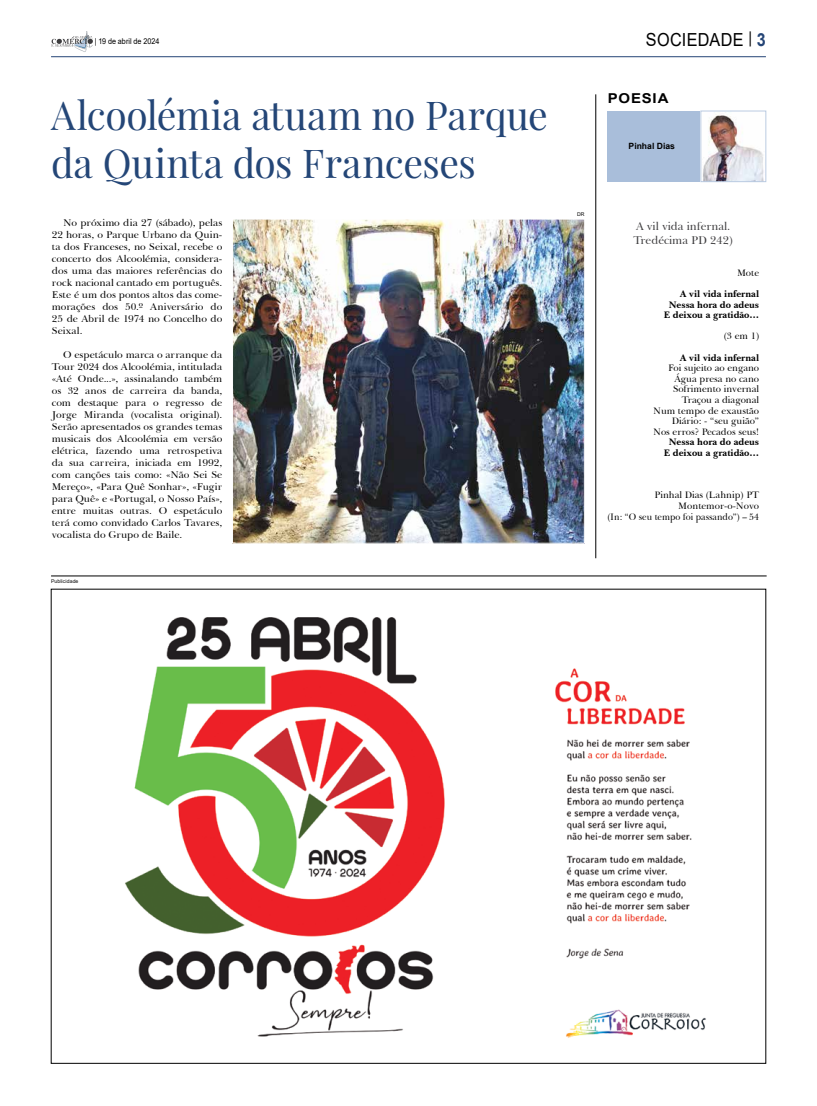
<style>
.page{position:relative;width:817px;height:1106px;background:#fff}
.page>*{position:absolute;margin:0;border:0;box-sizing:border-box;transform-origin:0 0}
.t1{font:39.7px/48px "Playfair Display";letter-spacing:-.01em;color:#244677}
.t2{font:18px "Arial";letter-spacing:.02em;color:#000;scale:.9 1}
.t3{font:700 13.6px "Arial";letter-spacing:.055em;color:#000;scale:1.1 1}
.t4{font:11.5px/13.8px "Baskerville BT";color:#3d3c3e}
.t5{font:10px/12px "Baskerville BT";letter-spacing:-.005em;color:#000;text-align:justify}
.t6{font:9.6px/10.6px "Baskerville BT";color:#000;text-align:right}
.t7{font:700 9.6px/10.6px "Baskerville BT";color:#000;text-align:right}
.t8{font:700 8.6px "Arial";color:#000}
.t9{font:8px "Arial";color:#000;scale:.9 1}
.t10{font:5.1px "Arial";letter-spacing:.02em;color:#000}
.s1{font-weight:700;color:#254576}
</style>
<div class="page">
<hr style="left:51px;top:56px;width:714px;height:1px;background:#254576">
<svg style="left:51px;top:31px;width:42px;height:21px"></svg>
<hr style="left:51px;top:576px;width:715px;height:1px;background:#000">
<img style="left:125px;top:617px;width:581px;height:421px">
<div style="left:607px;top:111px;width:159px;height:71px;background:#a9beda"></div>
<img style="left:702px;top:113px;width:61px;height:67px">
<div style="left:700px;top:111px;width:65px;height:71px;border:1px solid #bacbe2"></div>
<hr style="left:595px;top:94px;width:1px;height:464px;background:#000">
<img style="left:234px;top:221px;width:348px;height:320px">
<div style="left:232px;top:219px;width:352px;height:324px;border:1px solid #fff"></div>
<p class="t9" style="left:95px;top:36px;width:73px">| 19 de abril de 2024</p>
<h2 class="t2" style="left:646px;top:27px;width:135px">SOCIEDADE <sup>|</sup> <span class="s1">3</span></h2>
<h1 class="t1" style="left:51px;top:91px;width:498px">Alcoolémia atuam no Parque da Quinta dos Franceses</h1>
<h3 class="t3" style="left:607px;top:89px;width:57px">POESIA</h3>
<p class="t4" style="left:633px;top:219px;width:101px">A vil vida infernal.<br>Tredécima PD 242)</p>
<p class="t8" style="left:628px;top:140px;width:48px">Pinhal Dias</p>
<p class="t10" style="left:577px;top:210px;width:9px">DR</p>
<p class="t5" style="left:52px;top:217px;width:172px;text-indent:11px">No próximo dia 27 (sábado), pelas 22 horas, o Parque Urbano da Quin&shy;ta dos Franceses, no Seixal, recebe o concerto dos Alcoolémia, considera&shy;dos uma das maiores referências do rock nacional cantado em português.<br>Este é um dos pontos altos das come&shy;morações dos 50.º Aniversário do 25 de Abril de 1974 no Concelho do Seixal.</p>
<p class="t5" style="left:52px;top:349px;width:172px;text-indent:11px">O espetáculo marca o arranque da Tour 2024 dos Alcoolémia, intitulada «Até Onde...», assinalando também os 32 anos de carreira da banda, com destaque para o regresso de Jorge Miranda (vocalista original).<br>Serão apresentados os grandes temas musicais dos Alcoolémia em versão elétrica, fazendo uma retrospetiva da sua carreira, iniciada em 1992, com canções tais como: «Não Sei Se Mereço», «Para Quê Sonhar», «Fugir para Quê» e «Portugal, o Nosso País», entre muitas outras. O espetáculo terá como convidado Carlos Tavares, vocalista do Grupo de Baile.</p>
<p class="t6" style="left:736px;top:267px;width:24px">Mote</p>
<p class="t7" style="left:663px;top:288px;width:97px">A vil vida infernal<br>Nessa hora do adeus<br>E deixou a gratidão…</p>
<p class="t6" style="left:723px;top:331px;width:37px">(3 em 1)</p>
<p class="t7" style="left:679px;top:352px;width:81px">A vil vida infernal</p>
<p class="t6" style="left:653px;top:362px;width:108px">Foi sujeito ao engano<br>Água presa no cano<br>Sofrimento invernal<br>Traçou a diagonal<br>Num tempo de exaustão<br>Diário: - “seu guião”<br>Nos erros? Pecados seus!</p>
<p class="t7" style="left:663px;top:437px;width:97px;text-align:center">Nessa hora do adeus<br>E deixou a gratidão…</p>
<p class="t6" style="left:607px;top:490px;width:153px">Pinhal Dias (Lahnip) PT<br>Montemor-o-Novo<br>(In: “O seu tempo foi passando”) – 54</p>
<p class="t10" style="left:51px;top:577px;width:29px">Publicidade</p>
</div>
